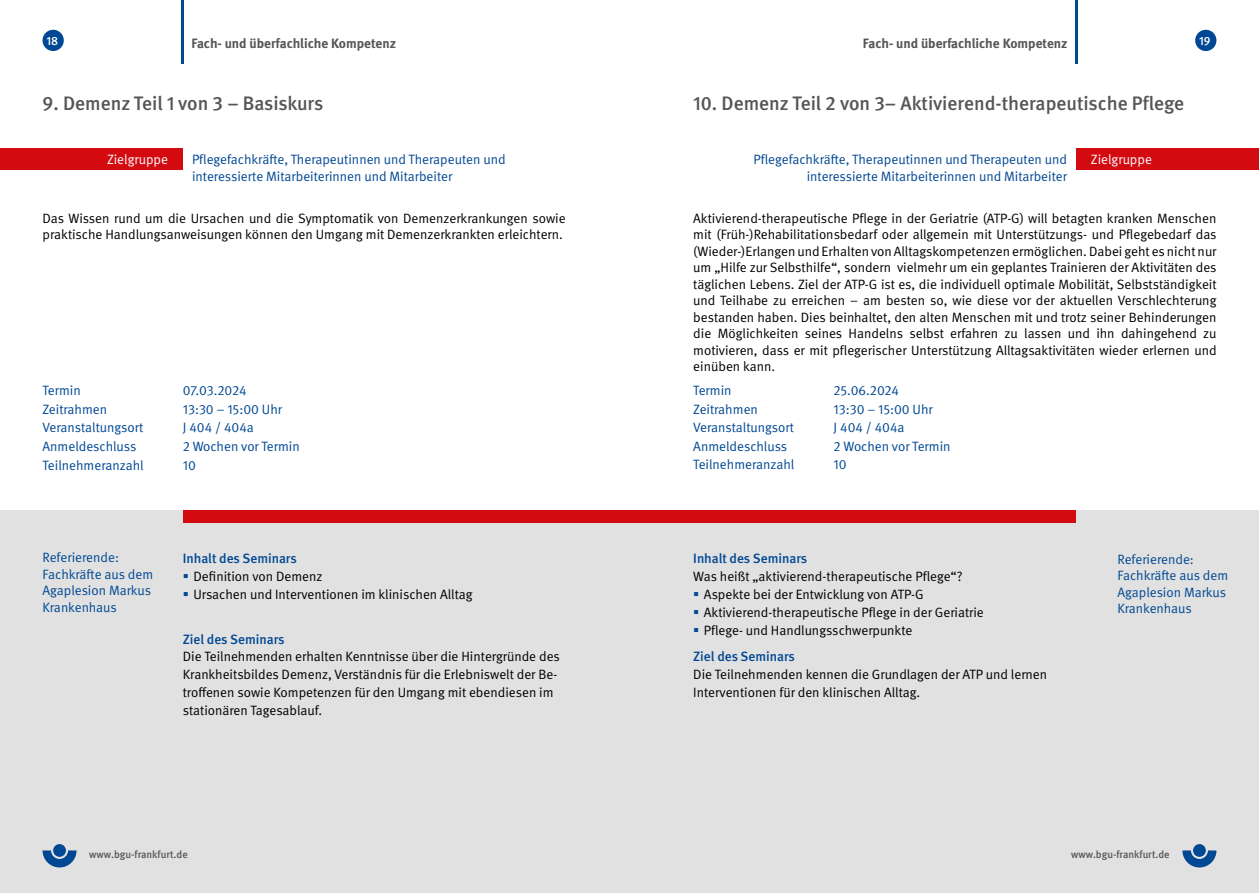
<style>
.page{position:relative;width:1259px;height:893px;background:#fff}
.page>*{position:absolute;margin:0;border:0;box-sizing:border-box;transform-origin:0 0}
.t1{font:500 19.5px "DGUV Meta";color:#565655}
.t2{font:13.5px/16.5px "DGUV Meta";color:#000}
.t3{font:13.5px/16.5px "DGUV Meta";color:#004893}
.t4{font:500 13.5px "DGUV Meta";color:#004893}
.t5{font:700 13.5px "DGUV Meta";color:#565655}
.t6{font:13.5px "DGUV Meta";color:#fff}
.t7{font:500 12px "DGUV Meta";color:#fff}
.t8{font:500 10.5px "DGUV Meta";color:#565655}
</style>
<div class="page">
<div style="left:0;top:510px;width:629px;height:383px;background:#e1e1e1"></div>
<div style="left:183px;top:510px;width:446px;height:13px;background:#d40a11"></div>
<div style="left:629px;top:510px;width:630px;height:383px;background:#e1e1e1"></div>
<div style="left:629px;top:510px;width:447px;height:13px;background:#d40a11"></div>
<div style="left:43px;top:30px;width:21px;height:21px;background:#004893;border-radius:50%"></div>
<svg style="left:43px;top:850px;width:34px;height:17px"></svg>
<div style="left:53px;top:844px;width:13px;height:13px;background:#004893;border-radius:50%"></div>
<hr style="left:181px;top:0;width:3px;height:64px;background:#004893">
<div style="left:1195px;top:30px;width:21px;height:21px;background:#004893;border-radius:50%"></div>
<svg style="left:1182px;top:850px;width:34px;height:17px"></svg>
<div style="left:1193px;top:844px;width:12px;height:13px;background:#004893;border-radius:50%"></div>
<hr style="left:1074px;top:0;width:3px;height:64px;background:#004893">
<div style="left:0;top:149px;width:183px;height:21px;background:#d40a11"></div>
<div style="left:1076px;top:149px;width:183px;height:21px;background:#d40a11"></div>
<p class="t7" style="left:46px;top:34px;width:13px">18</p>
<p class="t5" style="left:191px;top:36px;width:206px">Fach- und überfachliche Kompetenz</p>
<p class="t7" style="left:1199px;top:34px;width:13px">19</p>
<p class="t5" style="left:863px;top:36px;width:206px">Fach- und überfachliche Kompetenz</p>
<h1 class="t1" style="left:43px;top:92px;width:282px">9. Demenz Teil 1 von 3 – Basiskurs</h1>
<h1 class="t1" style="left:693px;top:92px;width:492px">10. Demenz Teil 2 von 3– Aktivierend-therapeutische Pflege</h1>
<p class="t3" style="left:753px;top:151px;width:315px;text-align:right">Pflegefachkräfte, Therapeutinnen und Therapeuten und interessierte Mitarbeiterinnen und Mitarbeiter</p>
<p class="t6" style="left:107px;top:152px;width:62px">Zielgruppe</p>
<p class="t3" style="left:192px;top:152px;width:315px">Pflegefachkräfte, Therapeutinnen und Therapeuten und</p>
<p class="t6" style="left:1091px;top:152px;width:62px">Zielgruppe</p>
<p class="t3" style="left:192px;top:168px;width:262px">interessierte Mitarbeiterinnen und Mitarbeiter</p>
<p class="t2" style="left:43px;top:210px;width:525px">Das Wissen rund um die Ursachen und die Symptomatik von Demenzerkrankungen sowie praktische Handlungsanweisungen können den Umgang mit Demenzerkrankten erleichtern.</p>
<p class="t3" style="left:43px;top:382px;width:40px">Termin</p>
<p class="t3" style="left:183px;top:382px;width:65px">07.03.2024</p>
<p class="t3" style="left:43px;top:401px;width:66px">Zeitrahmen</p>
<p class="t3" style="left:183px;top:401px;width:101px">13:30 – 15:00 Uhr</p>
<p class="t3" style="left:43px;top:420px;width:102px">Veranstaltungsort</p>
<p class="t3" style="left:183px;top:420px;width:72px">J 404 / 404a</p>
<p class="t3" style="left:43px;top:438px;width:95px">Anmeldeschluss</p>
<p class="t3" style="left:183px;top:438px;width:118px">2 Wochen vor Termin</p>
<p class="t3" style="left:43px;top:457px;width:103px">Teilnehmeranzahl</p>
<p class="t3" style="left:183px;top:457px;width:15px">10</p>
<p class="t2" style="left:693px;top:210px;width:525px;text-align:justify">Aktivierend-therapeutische Pflege in der Geriatrie (ATP-G) will betagten kranken Menschen mit (Früh-)Rehabilitationsbedarf oder allgemein mit Unterstützungs- und Pflegebedarf das (Wieder-)Erlangen und Erhalten von Alltagskompetenzen ermöglichen. Dabei geht es nicht nur um „Hilfe zur Selbsthilfe“, sondern vielmehr um ein geplantes Trainieren der Aktivitäten des täglichen Lebens. Ziel der ATP-G ist es, die individuell optimale Mobilität, Selbstständigkeit und Teilhabe zu erreichen – am besten so, wie diese vor der aktuellen Verschlechterung bestanden haben. Dies beinhaltet, den alten Menschen mit und trotz seiner Behinderungen die Möglichkeiten seines Handelns selbst erfahren zu lassen und ihn dahingehend zu motivieren, dass er mit pflegerischer Unterstützung Alltagsaktivitäten wieder erlernen und einüben kann.</p>
<p class="t3" style="left:693px;top:382px;width:40px">Termin</p>
<p class="t3" style="left:833px;top:382px;width:67px">25.06.2024</p>
<p class="t3" style="left:693px;top:401px;width:66px">Zeitrahmen</p>
<p class="t3" style="left:833px;top:401px;width:101px">13:30 – 15:00 Uhr</p>
<p class="t3" style="left:693px;top:420px;width:102px">Veranstaltungsort</p>
<p class="t3" style="left:833px;top:420px;width:72px">J 404 / 404a</p>
<p class="t3" style="left:693px;top:438px;width:95px">Anmeldeschluss</p>
<p class="t3" style="left:833px;top:438px;width:118px">2 Wochen vor Termin</p>
<p class="t3" style="left:693px;top:457px;width:103px">Teilnehmeranzahl</p>
<p class="t3" style="left:833px;top:457px;width:15px">10</p>
<p class="t3" style="left:43px;top:550px;width:112px">Referierende:<br>Fachkräfte aus dem<br>Agaplesion Markus<br>Krankenhaus</p>
<p class="t3" style="left:1117px;top:551px;width:112px">Referierende:<br>Fachkräfte aus dem<br>Agaplesion Markus<br>Krankenhaus</p>
<p class="t4" style="left:693px;top:550px;width:115px">Inhalt des Seminars</p>
<p class="t2" style="left:704px;top:568px;width:281px;line-height:18px;text-indent:-11px">Was heißt „aktivierend-therapeutische Pflege“?<br>Aspekte bei der Entwicklung von ATP-G Aktivierend-therapeutische Pflege in der Geriatrie Pflege- und Handlungsschwerpunkte</p>
<p class="t4" style="left:693px;top:649px;width:103px">Ziel des Seminars</p>
<p class="t2" style="left:693px;top:666px;width:355px;line-height:18px">Die Teilnehmenden kennen die Grundlagen der ATP und lernen<br>Interventionen für den klinischen Alltag.</p>
<p class="t4" style="left:183px;top:550px;width:115px">Inhalt des Seminars</p>
<p class="t2" style="left:193px;top:568px;width:281px;line-height:18px">Definition von Demenz<br>Ursachen und Interventionen im klinischen Alltag</p>
<p class="t4" style="left:183px;top:631px;width:103px">Ziel des Seminars</p>
<p class="t2" style="left:183px;top:648px;width:378px;line-height:18px">Die Teilnehmenden erhalten Kenntnisse über die Hintergründe des Krankheitsbildes Demenz, Verständnis für die Erlebniswelt der Be&shy;troffenen sowie Kompetenzen für den Umgang mit ebendiesen im stationären Tagesablauf.</p>
<p class="t8" style="left:89px;top:849px;width:100px">www.bgu-frankfurt.de</p>
<p class="t8" style="left:1071px;top:849px;width:100px">www.bgu-frankfurt.de</p>
</div>
